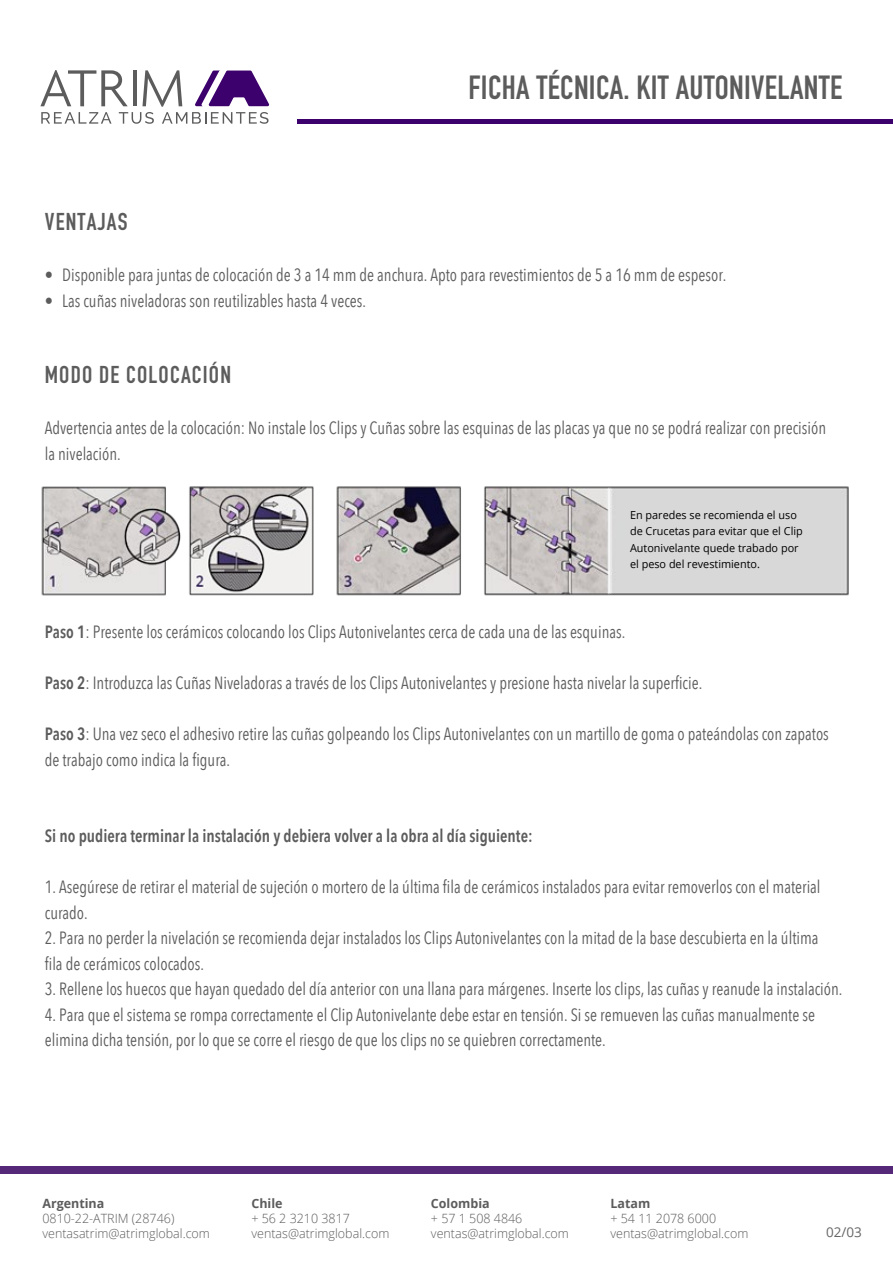
<style>
.page{position:relative;width:893px;height:1263px;background:#fff}
.page>*{position:absolute;margin:0;border:0;box-sizing:border-box;transform-origin:0 0}
.t1{font:700 33px "DIN Condensed";letter-spacing:.01em;color:#5c5c5c}
.t2{font:700 24px "DIN Condensed";letter-spacing:.05em;color:#5c5c5c}
.t3{font:17.7px/25.5px "Avenir Next Condensed";color:#5c5c5c;scale:.93 1}
.t4{font:600 17.7px "Avenir Next Condensed";color:#5c5c5c;scale:.93 1}
.t5{font:13.5px "Open Sans";color:#666}
.t6{font:300 12.75px/15px "Open Sans";color:#5c5c5c}
.t7{font:700 12.75px "Open Sans";color:#5c5c5c}
.t8{font:11.1px/16.5px "Open Sans";color:#000}
.s1{font-weight:600}
</style>
<div class="page">
<img style="left:41px;top:486px;width:808px;height:110px">
<div style="left:0;top:1166px;width:893px;height:8px;background:#56287a"></div>
<div style="left:297px;top:119px;width:596px;height:5px;background:#3c016c"></div>
<svg style="left:40px;top:70px;width:229px;height:54px"></svg>
<h1 class="t1" style="left:468px;top:66px;width:375px">FICHA TÉCNICA. KIT AUTONIVELANTE</h1>
<h2 class="t2" style="left:45px;top:206px;width:84px">VENTAJAS</h2>
<p class="t3" style="left:45px;top:262px;width:734px">• Disponible para juntas de colocación de 3 a 14 mm de anchura. Apto para revestimientos de 5 a 16 mm de espesor.</p>
<p class="t3" style="left:45px;top:287px;width:347px">• Las cuñas niveladoras son reutilizables hasta 4 veces.</p>
<h2 class="t2" style="left:45px;top:359px;width:188px">MODO DE COLOCACIÓN</h2>
<p class="t3" style="left:45px;top:415px;width:842px">Advertencia antes de la colocación: No instale los Clips y Cuñas sobre las esquinas de las placas ya que no se podrá realizar con precisión la nivelación.</p>
<p class="t8" style="left:630px;top:506px;width:174px">En paredes se recomienda el uso de Crucetas para evitar que el Clip<br>Autonivelante quede trabado por el peso del revestimiento.</p>
<p class="t3" style="left:45px;top:619px;width:626px"><span class="s1">Paso 1</span>: Presente los cerámicos colocando los Clips Autonivelantes cerca de cada una de las esquinas.</p>
<p class="t3" style="left:45px;top:670px;width:708px"><span class="s1">Paso 2</span>: Introduzca las Cuñas Niveladoras a través de los Clips Autonivelantes y presione hasta nivelar la superficie.</p>
<p class="t3" style="left:45px;top:721px;width:845px"><span class="s1">Paso 3</span>: Una vez seco el adhesivo retire las cuñas golpeando los Clips Autonivelantes con un martillo de goma o pateándolas con zapatos de trabajo como indica la figura.</p>
<p class="t4" style="left:45px;top:821px;width:526px">Si no pudiera terminar la instalación y debiera volver a la obra al día siguiente:</p>
<p class="t3" style="left:45px;top:874px;width:836px">1. Asegúrese de retirar el material de sujeción o mortero de la última fila de cerámicos instalados para evitar removerlos con el material curado.</p>
<p class="t3" style="left:45px;top:925px;width:833px">2. Para no perder la nivelación se recomienda dejar instalados los Clips Autonivelantes con la mitad de la base descubierta en la última fila de cerámicos colocados.</p>
<p class="t3" style="left:45px;top:976px;width:859px">3. Rellene los huecos que hayan quedado del día anterior con una llana para márgenes. Inserte los clips, las cuñas y reanude la instalación.</p>
<p class="t3" style="left:45px;top:1001px;width:830px">4. Para que el sistema se rompa correctamente el Clip Autonivelante debe estar en tensión. Si se remueven las cuñas manualmente se elimina dicha tensión, por lo que se corre el riesgo de que los clips no se quiebren correctamente.</p>
<p class="t7" style="left:42px;top:1194px;width:63px">Argentina</p>
<p class="t6" style="left:42px;top:1210px;width:169px">0810-22-ATRIM (28746) ventasatrim@atrimglobal.com</p>
<p class="t7" style="left:251px;top:1194px;width:33px">Chile</p>
<p class="t6" style="left:251px;top:1210px;width:140px">+ 56 2 3210 3817 ventas@atrimglobal.com</p>
<p class="t7" style="left:431px;top:1194px;width:60px">Colombia</p>
<p class="t6" style="left:431px;top:1210px;width:140px">+ 57 1 508 4846 ventas@atrimglobal.com</p>
<p class="t7" style="left:610px;top:1194px;width:41px">Latam</p>
<p class="t6" style="left:610px;top:1210px;width:140px">+ 54 11 2078 6000 ventas@atrimglobal.com</p>
<p class="t5" style="left:826px;top:1223px;width:37px">02/03</p>
</div>
